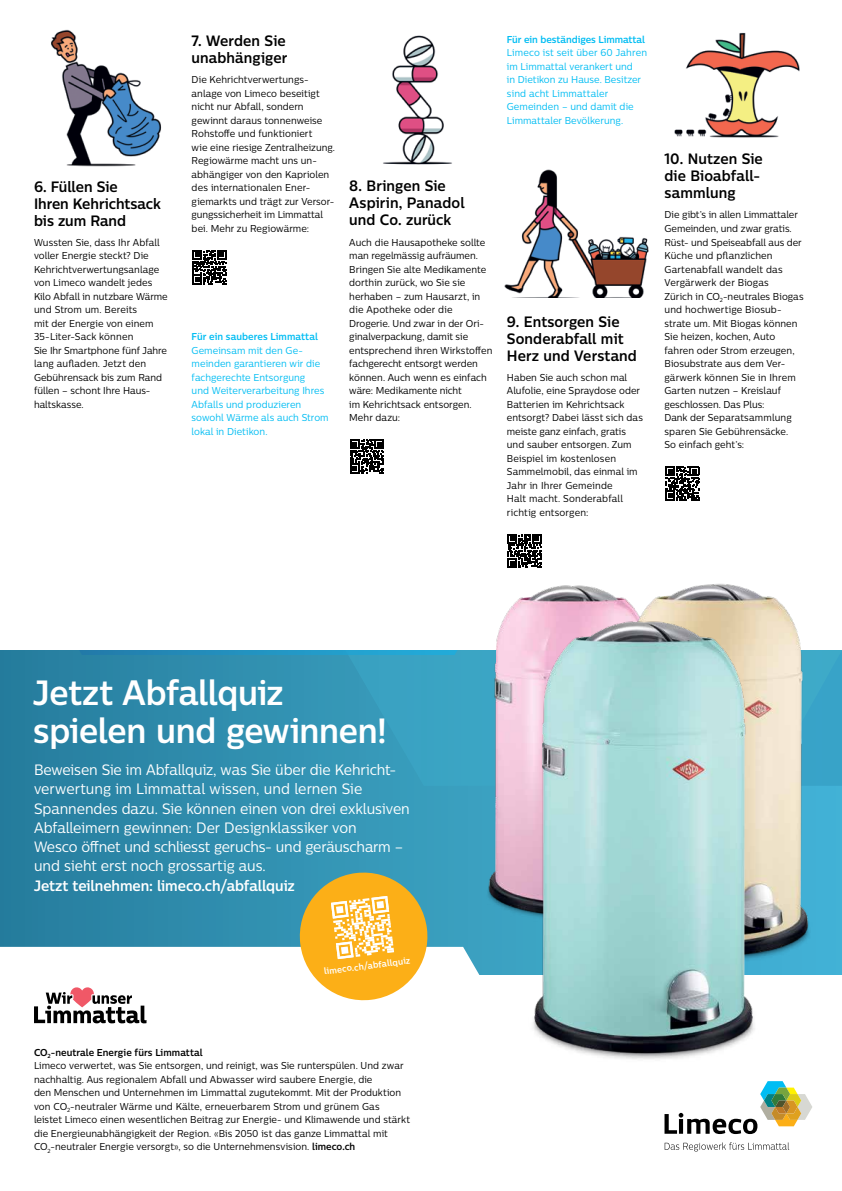
<style>
.page{position:relative;width:842px;height:1191px;background:#fff}
.page>*{position:absolute;margin:0;border:0;box-sizing:border-box;transform-origin:0 0}
.t1{font:700 35px/38px "Centrale Limeco";letter-spacing:-.01em;color:#fff}
.t2{font:15px/19.2px "Centrale Limeco";letter-spacing:-.005em;color:#fff}
.t3{font:700 15px/17px "Centrale Limeco";letter-spacing:.005em;color:#000}
.t4{font:700 15px "Centrale Limeco";color:#fff}
.t5{font:10px/13.5px "Centrale Limeco";letter-spacing:.005em;color:#000}
.t6{font:10px/13.5px "Centrale Limeco";letter-spacing:.005em;color:#00bdf3}
.t7{font:700 10px "Centrale Limeco";color:#00bdf3}
.t8{font:700 9px "Centrale Limeco";color:#fff}
.s1{font-weight:700}
</style>
<div class="page">
<svg style="left:0;top:650px;width:842px;height:324px;background:#308eaf"></svg>
<svg style="left:0;top:650px;width:476px;height:5px;background:#2491bc"></svg>
<svg style="left:0;top:947px;width:516px;height:77px"></svg>
<svg style="left:664px;top:1081px;width:148px;height:53px"></svg>
<svg style="left:665px;top:1142px;width:124px;height:9px"></svg>
<svg style="left:34px;top:987px;width:113px;height:36px"></svg>
<img style="left:51px;top:29px;width:111px;height:138px">
<img style="left:383px;top:35px;width:69px;height:130px">
<img style="left:504px;top:169px;width:145px;height:128px">
<img style="left:674px;top:32px;width:126px;height:106px">
<svg style="left:192px;top:250px;width:34px;height:34px"></svg>
<svg style="left:508px;top:534px;width:34px;height:25px"></svg>
<svg style="left:350px;top:439px;width:34px;height:34px"></svg>
<svg style="left:665px;top:466px;width:34px;height:34px"></svg>
<svg style="left:296px;top:868px;width:135px;height:136px"></svg>
<img style="left:476px;top:559px;width:130px;height:382px">
<img style="left:606px;top:584px;width:217px;height:391px">
<img style="left:516px;top:595px;width:254px;height:464px">
<h2 class="t3" style="left:34px;top:177px;width:128px">6. Füllen Sie<br>Ihren Kehrichtsack bis zum Rand</h2>
<p class="t5" style="left:34px;top:235px;width:135px">Wussten Sie, dass Ihr Abfall voller Energie steckt? Die<br>Kehrichtverwertungsanlage von Limeco wandelt jedes<br>Kilo Abfall in nutzbare Wärme und Strom um. Bereits<br>mit der Energie von einem<br>35-Liter-Sack können<br>Sie Ihr Smartphone fünf Jahre lang aufladen. Jetzt den<br>Gebührensack bis zum Rand füllen – schont Ihre Haus&shy;haltskasse.</p>
<h2 class="t3" style="left:192px;top:32px;width:97px">7. Werden Sie unabhängiger</h2>
<p class="t5" style="left:192px;top:73px;width:145px">Die Kehrichtverwertungs&shy;anlage von Limeco beseitigt nicht nur Abfall, sondern gewinnt daraus tonnenweise<br>Rohstoffe und funktioniert<br>wie eine riesige Zentralheizung.<br>Regiowärme macht uns un&shy;abhängiger von den Kapriolen des internationalen Ener&shy;giemarkts und trägt zur Versor&shy;gungssicherheit im Limmattal bei. Mehr zu Regiowärme:</p>
<p class="t7" style="left:192px;top:330px;width:128px">Für ein sauberes Limmattal</p>
<p class="t6" style="left:192px;top:343px;width:139px">Gemeinsam mit den Ge&shy;meinden garantieren wir die fachgerechte Entsorgung<br>und Weiterverarbeitung Ihres<br>Abfalls und produzieren sowohl Wärme als auch Strom lokal in Dietikon.</p>
<h2 class="t3" style="left:349px;top:177px;width:117px">8. Bringen Sie<br>Aspirin, Panadol und Co. zurück</h2>
<p class="t5" style="left:349px;top:235px;width:145px">Auch die Hausapotheke sollte man regelmässig aufräumen.<br>Bringen Sie alte Medikamente dorthin zurück, wo Sie sie herhaben – zum Hausarzt, in die Apotheke oder die<br>Drogerie. Und zwar in der Ori&shy;ginalverpackung, damit sie entsprechend ihren Wirkstoffen fachgerecht entsorgt werden können. Auch wenn es einfach wäre: Medikamente nicht<br>im Kehrichtsack entsorgen.<br>Mehr dazu:</p>
<p class="t7" style="left:507px;top:33px;width:140px">Für ein beständiges Limmattal</p>
<p class="t6" style="left:507px;top:46px;width:142px">Limeco ist seit über 60 Jahren im Limmattal verankert und<br>in Dietikon zu Hause. Besitzer sind acht Limmattaler<br>Gemeinden – und damit die<br>Limmattaler Bevölkerung.</p>
<h2 class="t3" style="left:507px;top:312px;width:132px">9. Entsorgen Sie<br>Sonderabfall mit<br>Herz und Verstand</h2>
<p class="t5" style="left:507px;top:370px;width:138px">Haben Sie auch schon mal<br>Alufolie, eine Spraydose oder<br>Batterien im Kehrichtsack entsorgt? Dabei lässt sich das meiste ganz einfach, gratis und sauber entsorgen. Zum<br>Beispiel im kostenlosen<br>Sammelmobil, das einmal im<br>Jahr in Ihrer Gemeinde<br>Halt macht. Sonderabfall richtig entsorgen:</p>
<h2 class="t3" style="left:664px;top:150px;width:100px">10. Nutzen Sie die Bioabfall&shy;sammlung</h2>
<p class="t5" style="left:664px;top:208px;width:141px">Die gibt’s in allen Limmattaler<br>Gemeinden, und zwar gratis.<br>Rüst- und Speiseabfall aus der<br>Küche und pflanzlichen<br>Gartenabfall wandelt das<br>Vergärwerk der Biogas<br>Zürich in CO<sub>2</sub>-neutrales Biogas und hochwertige Biosub&shy;strate um. Mit Biogas können<br>Sie heizen, kochen, Auto fahren oder Strom erzeugen,<br>Biosubstrate aus dem Ver&shy;gärwerk können Sie in Ihrem<br>Garten nutzen – Kreislauf geschlossen. Das Plus:<br>Dank der Separatsammlung sparen Sie Gebührensäcke.<br>So einfach geht’s:</p>
<h1 class="t1" style="left:33px;top:672px;width:355px">Jetzt Abfallquiz spielen und gewinnen!</h1>
<p class="t2" style="left:34px;top:760px;width:377px">Beweisen Sie im Abfallquiz, was Sie über die Kehricht&shy;verwertung im Limmattal wissen, und lernen Sie Spannendes dazu. Sie können einen von drei exklusiven Abfalleimern gewinnen: Der Designklassiker von<br>Wesco öffnet und schliesst geruchs- und geräuscharm – und sieht erst noch grossartig aus.</p>
<h2 class="t4" style="left:34px;top:875px;width:262px">Jetzt teilnehmen: limeco.ch/abfallquiz</h2>
<p class="t8" style="left:323px;top:965px;width:88px;rotate:-7deg">limeco.ch/abfallquiz</p>
<p class="t5" style="left:34px;top:1045px;width:377px"><span class="s1">CO</span><sub>2</sub><span class="s1">-neutrale Energie fürs Limmattal<br></span>Limeco verwertet, was Sie entsorgen, und reinigt, was Sie runterspülen. Und zwar nachhaltig. Aus regionalem Abfall und Abwasser wird saubere Energie, die<br>den Menschen und Unternehmen im Limmattal zugutekommt. Mit der Produktion von CO<sub>2</sub>-neutraler Wärme und Kälte, erneuerbarem Strom und grünem Gas leistet Limeco einen wesentlichen Beitrag zur Energie- und Klimawende und stärkt die Energieunabhängigkeit der Region. «Bis 2050 ist das ganze Limmattal mit CO<sub>2</sub>-neutraler Energie versorgt», so die Unternehmensvision. <span class="s1">limeco.ch</span></p>
</div>
